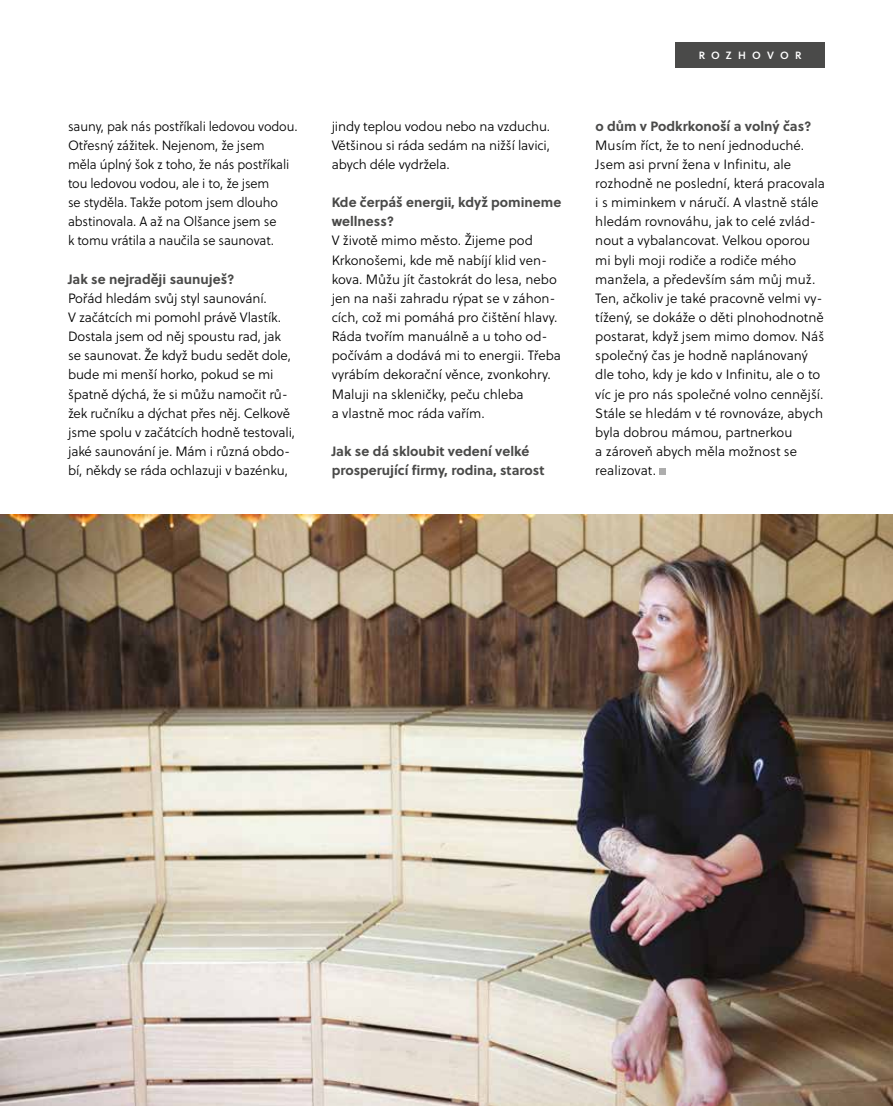
<style>
.page{position:relative;width:893px;height:1106px;background:#fff}
.page>*{position:absolute;margin:0;border:0;box-sizing:border-box;transform-origin:0 0}
.t1{font:300 13.5px/19.2px "Soleil";color:#000}
.t2{font:300 13.5px/19.2px "Soleil";color:#000;scale:.96 1}
.t3{font:700 13.5px/19.2px "Soleil";color:#4a4a49}
.t4{font:600 10.5px "Soleil";letter-spacing:.58em;color:#fff}
</style>
<div class="page">
<div style="left:675px;top:43px;width:150px;height:25px;background:#4a4a49"></div>
<div style="left:659px;top:469px;width:7px;height:6px;background:#adadad"></div>
<img style="left:0;top:514px;width:893px;height:592px">
<p class="t2" style="left:68px;top:116px;width:241px">sauny, pak nás postříkali ledovou vodou.<br>Otřesný zážitek. Nejenom, že jsem<br>měla úplný šok z toho, že nás postříkali tou ledovou vodou, ale i to, že jsem<br>se styděla. Takže potom jsem dlouho abstinovala. A až na Olšance jsem se<br>k tomu vrátila a naučila se saunovat.</p>
<p class="t3" style="left:68px;top:269px;width:168px">Jak se nejraději saunuješ?</p>
<p class="t1" style="left:68px;top:288px;width:229px">Pořád hledám svůj styl saunování.<br>V začátcích mi pomohl právě Vlastík.<br>Dostala jsem od něj spoustu rad, jak se saunovat. Že když budu sedět dole, bude mi menší horko, pokud se mi špatně dýchá, že si můžu namočit rů&shy;žek ručníku a dýchat přes něj. Celkově jsme spolu v začátcích hodně testovali, jaké saunování je. Mám i různá obdo&shy;bí, někdy se ráda ochlazuji v bazénku,</p>
<p class="t1" style="left:332px;top:116px;width:220px;text-align:justify">jindy teplou vodou nebo na vzduchu.<br>Většinou si ráda sedám na nižší lavici, abych déle vydržela.</p>
<p class="t3" style="left:332px;top:192px;width:231px">Kde čerpáš energii, když pomineme wellness?</p>
<p class="t1" style="left:332px;top:231px;width:231px">V životě mimo město. Žijeme pod Krkonošemi, kde mě nabíjí klid ven&shy;kova. Můžu jít častokrát do lesa, nebo jen na naši zahradu rýpat se v záhon&shy;cích, což mi pomáhá pro čištění hlavy.<br>Ráda tvořím manuálně a u toho od&shy;počívám a dodává mi to energii. Třeba vyrábím dekorační věnce, zvonkohry.<br>Maluji na skleničky, peču chleba<br>a vlastně moc ráda vařím.</p>
<p class="t3" style="left:332px;top:441px;width:214px">Jak se dá skloubit vedení velké prosperující firmy, rodina, starost</p>
<p class="t4" style="left:699px;top:48px;width:105px">ROZHOVOR</p>
<p class="t3" style="left:595px;top:115px;width:218px">o dům v Podkrkonoší a volný čas?</p>
<p class="t1" style="left:595px;top:135px;width:231px">Musím říct, že to není jednoduché.<br>Jsem asi první žena v Infinitu, ale rozhodně ne poslední, která pracovala i s miminkem v náručí. A vlastně stále hledám rovnováhu, jak to celé zvlád&shy;nout a vybalancovat. Velkou oporou mi byli moji rodiče a rodiče mého manžela, a především sám můj muž.<br>Ten, ačkoliv je také pracovně velmi vy&shy;tížený, se dokáže o děti plnohodnotně postarat, když jsem mimo domov. Náš společný čas je hodně naplánovaný dle toho, kdy je kdo v Infinitu, ale o to víc je pro nás společné volno cennější.<br>Stále se hledám v té rovnováze, abych byla dobrou mámou, partnerkou<br>a zároveň abych měla možnost se realizovat.</p>
</div>
